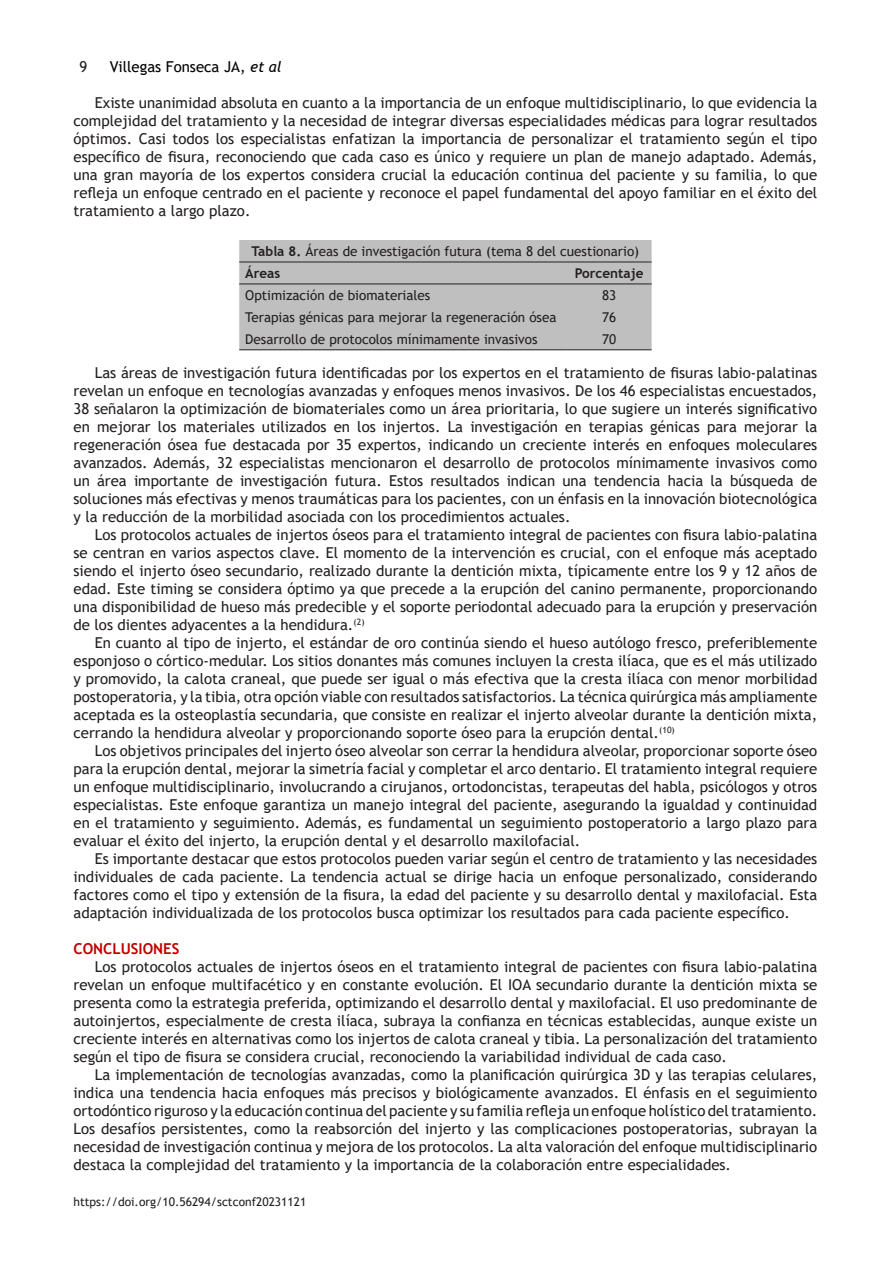
<style>
.page{position:relative;width:893px;height:1263px;background:#fff}
.page>*{position:absolute;margin:0;border:0;box-sizing:border-box;transform-origin:0 0}
.t1{font:15px/18px "Trebuchet MS";color:#231f20;text-align:justify}
.t2{font:15px "Trebuchet MS";color:#000}
.t3{font:700 15px "Trebuchet MS";color:#c00000}
.t4{font:13.5px "Trebuchet MS";color:#231f20}
.t5{font:700 13.5px "Trebuchet MS";color:#231f20}
.t6{font:12px "Trebuchet MS";color:#231f20}
.s1{font-style:italic}
.s2{font-weight:700}
</style>
<div class="page">
<div style="left:239px;top:240px;width:413px;height:109px;background:#bfbfbf"></div>
<hr style="left:239px;top:262px;width:328px;height:1px;background:#231f20">
<hr style="left:567px;top:262px;width:85px;height:1px;background:#231f20">
<hr style="left:239px;top:349px;width:328px;height:1px;background:#231f20">
<hr style="left:567px;top:349px;width:85px;height:1px;background:#231f20">
<hr style="left:239px;top:284px;width:328px;height:1px;background:#231f20">
<hr style="left:567px;top:284px;width:85px;height:1px;background:#231f20">
<p class="t1" style="left:80px;top:58px;width:9px">9</p>
<p class="t2" style="left:110px;top:57px;width:173px">Villegas Fonseca JA, <span class="s1">et al</span></p>
<p class="t1" style="left:74px;top:94px;width:745px;text-indent:21px">Existe unanimidad absoluta en cuanto a la importancia de un enfoque multidisciplinario, lo que evidencia la complejidad del tratamiento y la necesidad de integrar diversas especialidades médicas para lograr resultados óptimos. Casi todos los especialistas enfatizan la importancia de personalizar el tratamiento según el tipo específico de fisura, reconociendo que cada caso es único y requiere un plan de manejo adaptado. Además, una gran mayoría de los expertos considera crucial la educación continua del paciente y su familia, lo que refleja un enfoque centrado en el paciente y reconoce el papel fundamental del apoyo familiar en el éxito del tratamiento a largo plazo.</p>
<p class="t4" style="left:251px;top:243px;width:389px"><span class="s2">Tabla 8.</span> Áreas de investigación futura (tema 8 del cuestionario)</p>
<p class="t5" style="left:245px;top:265px;width:37px">Áreas</p>
<p class="t5" style="left:575px;top:265px;width:70px">Porcentaje</p>
<p class="t4" style="left:245px;top:287px;width:187px">Optimización de biomateriales</p>
<p class="t4" style="left:602px;top:287px;width:16px">83</p>
<p class="t4" style="left:245px;top:309px;width:313px">Terapias génicas para mejorar la regeneración ósea</p>
<p class="t4" style="left:602px;top:309px;width:16px">76</p>
<p class="t4" style="left:245px;top:330px;width:294px">Desarrollo de protocolos mínimamente invasivos</p>
<p class="t4" style="left:602px;top:330px;width:16px">70</p>
<p class="t1" style="left:74px;top:364px;width:745px;text-indent:21px">Las áreas de investigación futura identificadas por los expertos en el tratamiento de fisuras labio-palatinas revelan un enfoque en tecnologías avanzadas y enfoques menos invasivos. De los 46 especialistas encuestados, 38 señalaron la optimización de biomateriales como un área prioritaria, lo que sugiere un interés significativo en mejorar los materiales utilizados en los injertos. La investigación en terapias génicas para mejorar la regeneración ósea fue destacada por 35 expertos, indicando un creciente interés en enfoques moleculares avanzados. Además, 32 especialistas mencionaron el desarrollo de protocolos mínimamente invasivos como un área importante de investigación futura. Estos resultados indican una tendencia hacia la búsqueda de soluciones más efectivas y menos traumáticas para los pacientes, con un énfasis en la innovación biotecnológica y la reducción de la morbilidad asociada con los procedimientos actuales.</p>
<p class="t1" style="left:74px;top:526px;width:745px;text-indent:21px">Los protocolos actuales de injertos óseos para el tratamiento integral de pacientes con fisura labio-palatina se centran en varios aspectos clave. El momento de la intervención es crucial, con el enfoque más aceptado siendo el injerto óseo secundario, realizado durante la dentición mixta, típicamente entre los 9 y 12 años de edad. Este timing se considera óptimo ya que precede a la erupción del canino permanente, proporcionando una disponibilidad de hueso más predecible y el soporte periodontal adecuado para la erupción y preservación de los dientes adyacentes a la hendidura.<sup>(2)</sup></p>
<p class="t1" style="left:74px;top:634px;width:745px;text-indent:21px">En cuanto al tipo de injerto, el estándar de oro continúa siendo el hueso autólogo fresco, preferiblemente esponjoso o córtico-medular. Los sitios donantes más comunes incluyen la cresta ilíaca, que es el más utilizado y promovido, la calota craneal, que puede ser igual o más efectiva que la cresta ilíaca con menor morbilidad postoperatoria, y la tibia, otra opción viable con resultados satisfactorios. La técnica quirúrgica más ampliamente aceptada es la osteoplastía secundaria, que consiste en realizar el injerto alveolar durante la dentición mixta, cerrando la hendidura alveolar y proporcionando soporte óseo para la erupción dental.<sup>(10)</sup></p>
<p class="t1" style="left:74px;top:742px;width:745px;text-indent:21px">Los objetivos principales del injerto óseo alveolar son cerrar la hendidura alveolar, proporcionar soporte óseo para la erupción dental, mejorar la simetría facial y completar el arco dentario. El tratamiento integral requiere un enfoque multidisciplinario, involucrando a cirujanos, ortodoncistas, terapeutas del habla, psicólogos y otros especialistas. Este enfoque garantiza un manejo integral del paciente, asegurando la igualdad y continuidad en el tratamiento y seguimiento. Además, es fundamental un seguimiento postoperatorio a largo plazo para evaluar el éxito del injerto, la erupción dental y el desarrollo maxilofacial.</p>
<p class="t1" style="left:74px;top:850px;width:745px;text-indent:21px">Es importante destacar que estos protocolos pueden variar según el centro de tratamiento y las necesidades individuales de cada paciente. La tendencia actual se dirige hacia un enfoque personalizado, considerando factores como el tipo y extensión de la fisura, la edad del paciente y su desarrollo dental y maxilofacial. Esta adaptación individualizada de los protocolos busca optimizar los resultados para cada paciente específico.</p>
<p class="t3" style="left:74px;top:939px;width:107px">CONCLUSIONES</p>
<p class="t1" style="left:74px;top:958px;width:745px;text-indent:21px">Los protocolos actuales de injertos óseos en el tratamiento integral de pacientes con fisura labio-palatina revelan un enfoque multifacético y en constante evolución. El IOA secundario durante la dentición mixta se presenta como la estrategia preferida, optimizando el desarrollo dental y maxilofacial. El uso predominante de autoinjertos, especialmente de cresta ilíaca, subraya la confianza en técnicas establecidas, aunque existe un creciente interés en alternativas como los injertos de calota craneal y tibia. La personalización del tratamiento según el tipo de fisura se considera crucial, reconociendo la variabilidad individual de cada caso.</p>
<p class="t1" style="left:74px;top:1066px;width:745px;text-indent:21px">La implementación de tecnologías avanzadas, como la planificación quirúrgica 3D y las terapias celulares, indica una tendencia hacia enfoques más precisos y biológicamente avanzados. El énfasis en el seguimiento ortodóntico riguroso y la educación continua del paciente y su familia refleja un enfoque holístico del tratamiento.<br>Los desafíos persistentes, como la reabsorción del injerto y las complicaciones postoperatorias, subrayan la necesidad de investigación continua y mejora de los protocolos. La alta valoración del enfoque multidisciplinario destaca la complejidad del tratamiento y la importancia de la colaboración entre especialidades.</p>
<p class="t6" style="left:74px;top:1194px;width:234px">https://doi.org/10.56294/sctconf20231121</p>
</div>
